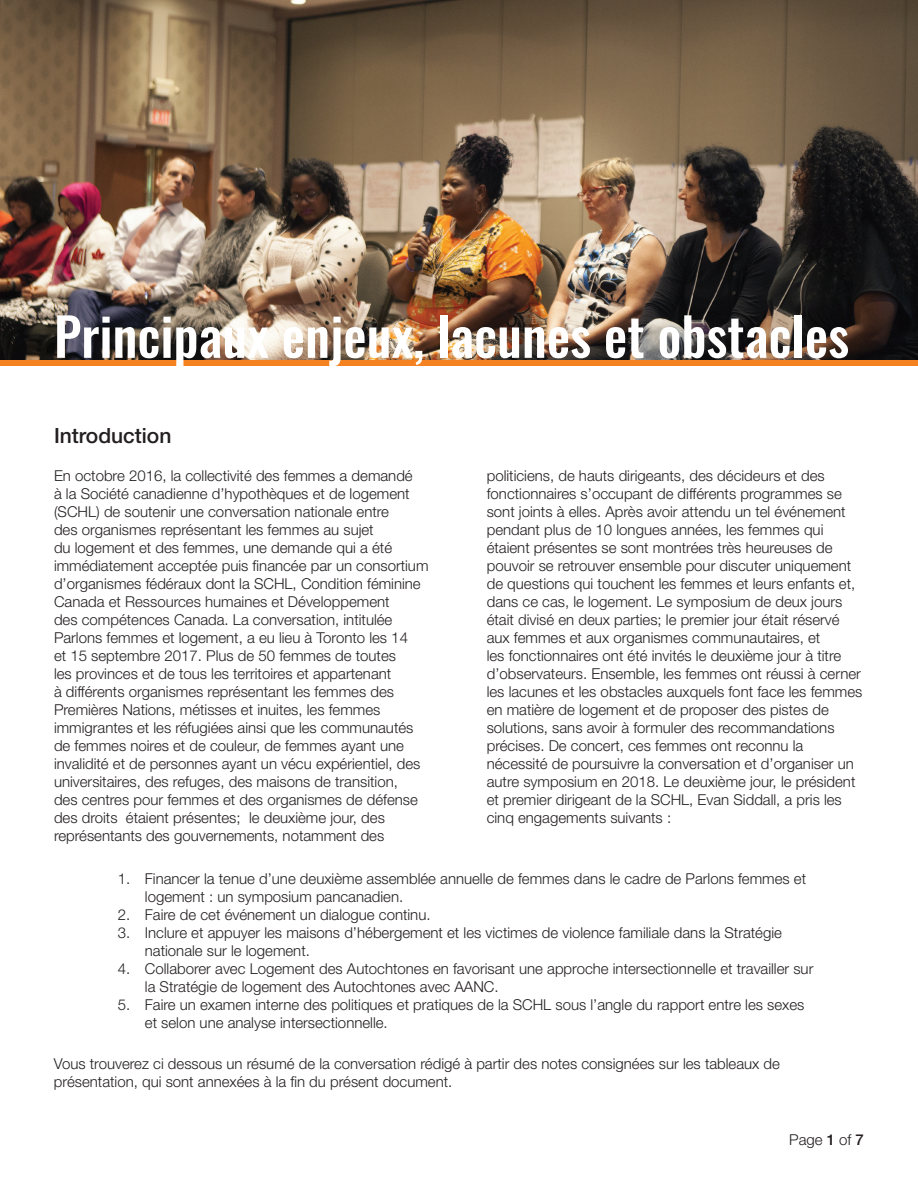
<style>
.page{position:relative;width:918px;height:1188px;background:#fff}
.page>*{position:absolute;margin:0;border:0;box-sizing:border-box;transform-origin:0 0}
.t1{font:500 52.5px "Oswald";color:#fff}
.t2{font:500 21px "Helvetica Neue LT Std";color:#231f20}
.t3{font:300 15px/18px "Helvetica Neue LT Std";color:#231f20}
.s1{font-weight:500}
</style>
<div class="page">
<img style="left:1px;top:0;width:917px;height:360px">
<div style="left:0;top:360px;width:918px;height:5px;background:#f58220"></div>
<h1 class="t1" style="left:54px;top:300px;width:797px">Principaux enjeux, lacunes et obstacles</h1>
<h2 class="t2" style="left:54px;top:423px;width:119px">Introduction</h2>
<p class="t3" style="left:54px;top:467px;width:376px">En octobre 2016, la collectivité des femmes a demandé<br>à la Société canadienne d’hypothèques et de logement (SCHL) de soutenir une conversation nationale entre<br>des organismes représentant les femmes au sujet<br>du logement et des femmes, une demande qui a été immédiatement acceptée puis financée par un consortium d’organismes fédéraux dont la SCHL, Condition féminine Canada et Ressources humaines et Développement<br>des compétences Canada. La conversation, intitulée Parlons femmes et logement, a eu lieu à Toronto les 14<br>et 15 septembre 2017. Plus de 50 femmes de toutes<br>les provinces et de tous les territoires et appartenant<br>à différents organismes représentant les femmes des Premières Nations, métisses et inuites, les femmes immigrantes et les réfugiées ainsi que les communautés de femmes noires et de couleur, de femmes ayant une invalidité et de personnes ayant un vécu expérientiel, des universitaires, des refuges, des maisons de transition,<br>des centres pour femmes et des organismes de défense des droits étaient présentes; le deuxième jour, des représentants des gouvernements, notamment des</p>
<p class="t3" style="left:487px;top:467px;width:377px">politiciens, de hauts dirigeants, des décideurs et des fonctionnaires s’occupant de différents programmes se sont joints à elles. Après avoir attendu un tel événement pendant plus de 10 longues années, les femmes qui étaient présentes se sont montrées très heureuses de pouvoir se retrouver ensemble pour discuter uniquement de questions qui touchent les femmes et leurs enfants et, dans ce cas, le logement. Le symposium de deux jours était divisé en deux parties; le premier jour était réservé aux femmes et aux organismes communautaires, et<br>les fonctionnaires ont été invités le deuxième jour à titre d’observateurs. Ensemble, les femmes ont réussi à cerner les lacunes et les obstacles auxquels font face les femmes en matière de logement et de proposer des pistes de solutions, sans avoir à formuler des recommandations précises. De concert, ces femmes ont reconnu la nécessité de poursuivre la conversation et d’organiser un autre symposium en 2018. Le deuxième jour, le président et premier dirigeant de la SCHL, Evan Siddall, a pris les cinq engagements suivants :</p>
<p class="t3" style="left:145px;top:870px;width:663px;text-indent:-27px">1. Financer la tenue d’une deuxième assemblée annuelle de femmes dans le cadre de Parlons femmes et logement : un symposium pancanadien.</p>
<p class="t3" style="left:118px;top:906px;width:314px">2. Faire de cet événement un dialogue continu.</p>
<p class="t3" style="left:145px;top:924px;width:639px;text-indent:-27px">3. Inclure et appuyer les maisons d’hébergement et les victimes de violence familiale dans la Stratégie nationale sur le logement.</p>
<p class="t3" style="left:145px;top:960px;width:670px;text-indent:-27px">4. Collaborer avec Logement des Autochtones en favorisant une approche intersectionnelle et travailler sur la Stratégie de logement des Autochtones avec AANC.</p>
<p class="t3" style="left:145px;top:996px;width:661px;text-indent:-27px">5. Faire un examen interne des politiques et pratiques de la SCHL sous l’angle du rapport entre les sexes et selon une analyse intersectionnelle.</p>
<p class="t3" style="left:54px;top:1055px;width:728px">Vous trouverez ci dessous un résumé de la conversation rédigé à partir des notes consignées sur les tableaux de présentation, qui sont annexées à la fin du présent document.</p>
<p class="t3" style="left:789px;top:1130px;width:76px">Page <span class="s1">1</span> of <span class="s1">7</span></p>
</div>
